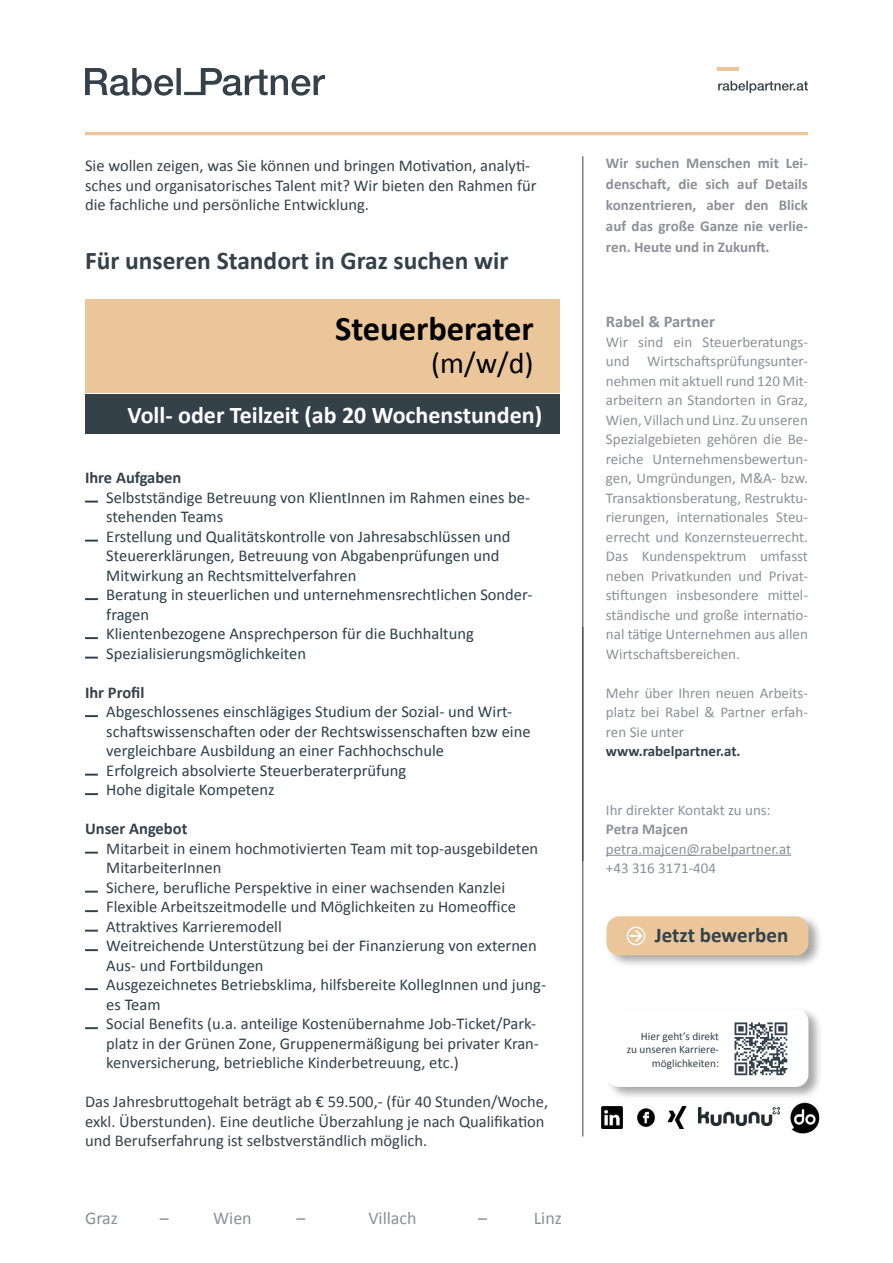
<style>
.page{position:relative;width:893px;height:1263px;background:#fff}
.page>*{position:absolute;margin:0;border:0;box-sizing:border-box;transform-origin:0 0}
.t1{font:700 34.5px "Calibri";color:#000}
.t2{font:30px "Calibri";color:#000}
.t3{font:700 25.5px "Calibri";color:#344149}
.t4{font:700 24px "Calibri";color:#fff}
.t5{font:700 21px "Calibri";color:#344149}
.t6{font:18px "Calibri";color:#8c9097}
.t7{font:16.5px/19.5px "Calibri";color:#2c3f49}
.t8{font:16.5px/19.5px "Calibri";color:#344149}
.t9{font:700 16.5px "Calibri";color:#344149}
.t10{font:700 16.5px "Calibri";color:#8c9097}
.t11{font:15px/19.5px "Calibri";color:#8c9097;text-align:justify}
.t12{font:700 15px/21px "Calibri";color:#8c9097;text-align:justify}
.t13{font:700 15px "Calibri";color:#344149}
.t14{font:11.25px/13.5px "Calibri";color:#344149;text-align:right}
</style>
<div class="page">
<svg style="left:85px;top:68px;width:240px;height:28px"></svg>
<hr style="left:85px;top:132px;width:723px;height:3px;background:#eac69a">
<svg style="left:718px;top:81px;width:90px;height:12px"></svg>
<hr style="left:717px;top:67px;width:22px;height:3px;background:#eac69a">
<svg style="left:85px;top:501px;width:13px;height:2px"></svg>
<svg style="left:85px;top:540px;width:13px;height:2px"></svg>
<svg style="left:85px;top:598px;width:13px;height:2px"></svg>
<svg style="left:85px;top:637px;width:13px;height:2px"></svg>
<svg style="left:85px;top:657px;width:13px;height:2px"></svg>
<svg style="left:85px;top:715px;width:13px;height:2px"></svg>
<svg style="left:85px;top:774px;width:13px;height:2px"></svg>
<svg style="left:85px;top:793px;width:13px;height:2px"></svg>
<svg style="left:85px;top:852px;width:13px;height:2px"></svg>
<svg style="left:85px;top:891px;width:13px;height:2px"></svg>
<svg style="left:85px;top:910px;width:13px;height:2px"></svg>
<svg style="left:85px;top:930px;width:13px;height:2px"></svg>
<svg style="left:85px;top:949px;width:13px;height:2px"></svg>
<svg style="left:85px;top:988px;width:13px;height:2px"></svg>
<svg style="left:85px;top:1027px;width:13px;height:2px"></svg>
<hr style="left:606px;top:855px;width:185px;height:1px;background:#8c9097">
<div style="left:85px;top:299px;width:474px;height:94px;background:#eac69a"></div>
<div style="left:85px;top:394px;width:474px;height:39px;background:#344149"></div>
<hr style="left:583px;top:627px;width:1px;height:509px;background:#344149">
<div style="left:605px;top:1006px;width:218px;height:94px;background:#000;opacity:.35"></div>
<div style="left:606px;top:1009px;width:202px;height:78px;background:#fff;border-radius:13px"></div>
<svg style="left:734px;top:1022px;width:53px;height:53px"></svg>
<hr style="left:583px;top:156px;width:1px;height:705px;background:#344149">
<div style="left:605px;top:913px;width:218px;height:56px;background:#000;opacity:.35"></div>
<div style="left:606px;top:916px;width:202px;height:39px;background:#eac69a;border-radius:13px"></div>
<svg style="left:627px;top:926px;width:18px;height:19px"></svg>
<img style="left:602px;top:1107px;width:21px;height:21px">
<img style="left:668px;top:1107px;width:19px;height:21px">
<img style="left:637px;top:1108px;width:18px;height:19px">
<img style="left:699px;top:1107px;width:80px;height:19px">
<img style="left:790px;top:1103px;width:30px;height:30px">
<p class="t8" style="left:85px;top:155px;width:453px">Sie wollen zeigen, was Sie können und bringen Motivation, analyti&shy;sches und organisatorisches Talent mit? Wir bieten den Rahmen für die fachliche und persönliche Entwicklung.</p>
<h3 class="t3" style="left:85px;top:244px;width:425px">Für unseren Standort in Graz suchen wir</h3>
<h1 class="t1" style="left:335px;top:307px;width:200px">Steuerberater</h1>
<h2 class="t2" style="left:431px;top:344px;width:104px">(m/w/d)</h2>
<h3 class="t4" style="left:128px;top:400px;width:416px">Voll- oder Teilzeit (ab 20 Wochenstunden)</h3>
<p class="t9" style="left:85px;top:467px;width:98px">Ihre Aufgaben</p>
<p class="t7" style="left:106px;top:486px;width:428px">Selbstständige Betreuung von KlientInnen im Rahmen eines be&shy;stehenden Teams<br>Erstellung und Qualitätskontrolle von Jahresabschlüssen und Steuererklärungen, Betreuung von Abgabenprüfungen und Mitwirkung an Rechtsmittelverfahren<br>Beratung in steuerlichen und unternehmensrechtlichen Sonder&shy;fragen<br>Klientenbezogene Ansprechperson für die Buchhaltung Spezialisierungsmöglichkeiten</p>
<p class="t9" style="left:85px;top:682px;width:61px">Ihr Profil</p>
<p class="t7" style="left:106px;top:701px;width:426px">Abgeschlossenes einschlägiges Studium der Sozial- und Wirt&shy;schaftswissenschaften oder der Rechtswissenschaften bzw eine vergleichbare Ausbildung an einer Fachhochschule<br>Erfolgreich absolvierte Steuerberaterprüfung<br>Hohe digitale Kompetenz</p>
<p class="t9" style="left:85px;top:818px;width:104px">Unser Angebot</p>
<p class="t8" style="left:106px;top:837px;width:433px">Mitarbeit in einem hochmotivierten Team mit top-ausgebildeten MitarbeiterInnen<br>Sichere, berufliche Perspektive in einer wachsenden Kanzlei Flexible Arbeitszeitmodelle und Möglichkeiten zu Homeoffice Attraktives Karrieremodell</p>
<p class="t7" style="left:106px;top:935px;width:441px">Weitreichende Unterstützung bei der Finanzierung von externen Aus- und Fortbildungen<br>Ausgezeichnetes Betriebsklima, hilfsbereite KollegInnen und jung&shy;es Team</p>
<p class="t8" style="left:106px;top:1013px;width:434px">Social Benefits (u.a. anteilige Kostenübernahme Job-Ticket/Park&shy;platz in der Grünen Zone, Gruppenermäßigung bei privater Kran&shy;kenversicherung, betriebliche Kinderbetreuung, etc.)</p>
<p class="t8" style="left:85px;top:1091px;width:465px">Das Jahresbruttogehalt beträgt ab € 59.500,- (für 40 Stunden/Woche, exkl. Überstunden). Eine deutliche Überzahlung je nach Qualifikation und Berufserfahrung ist selbstverständlich möglich.</p>
<p class="t6" style="left:85px;top:1207px;width:34px">Graz</p>
<p class="t6" style="left:160px;top:1207px;width:10px">–</p>
<p class="t6" style="left:213px;top:1207px;width:40px">Wien</p>
<p class="t6" style="left:296px;top:1207px;width:10px">–</p>
<p class="t6" style="left:368px;top:1207px;width:50px">Villach</p>
<p class="t6" style="left:478px;top:1207px;width:10px">–</p>
<p class="t6" style="left:534px;top:1207px;width:30px">Linz</p>
<p class="t12" style="left:606px;top:151px;width:203px">Wir suchen Menschen mit Lei&shy;denschaft, die sich auf Details konzentrieren, aber den Blick auf das große Ganze nie verlie&shy;ren. Heute und in Zukunft.</p>
<p class="t10" style="left:606px;top:311px;width:110px">Rabel &amp; Partner</p>
<p class="t11" style="left:606px;top:331px;width:203px">Wir sind ein Steuerberatungs&shy;und Wirtschaftsprüfungsunter&shy;nehmen mit aktuell rund 120 Mit&shy;arbeitern an Standorten in Graz, Wien, Villach und Linz. Zu unseren Spezialgebieten gehören die Be&shy;reiche Unternehmensbewertun&shy;gen, Umgründungen, M&amp;A- bzw.<br>Transaktionsberatung, Restruktu&shy;rierungen, internationales Steu&shy;errecht und Konzernsteuerrecht.<br>Das Kundenspektrum umfasst neben Privatkunden und Privat&shy;stiftungen insbesondere mittel&shy;ständische und große internatio&shy;nal tätige Unternehmen aus allen Wirtschaftsbereichen.</p>
<p class="t11" style="left:606px;top:682px;width:203px">Mehr über Ihren neuen Arbeits&shy;platz bei Rabel &amp; Partner erfah&shy;ren Sie unter</p>
<p class="t13" style="left:606px;top:742px;width:136px">www.rabelpartner.at.</p>
<p class="t11" style="left:606px;top:799px;width:166px">Ihr direkter Kontakt zu uns:</p>
<p class="t12" style="left:606px;top:818px;width:84px">Petra Majcen</p>
<p class="t11" style="left:606px;top:838px;width:187px">petra.majcen@rabelpartner.at +43 316 3171-404</p>
<p class="t5" style="left:655px;top:922px;width:135px">Jetzt bewerben</p>
<p class="t14" style="left:627px;top:1028px;width:94px">Hier geht’s direkt<br>zu unseren Karriere&shy;möglichkeiten:</p>
</div>
